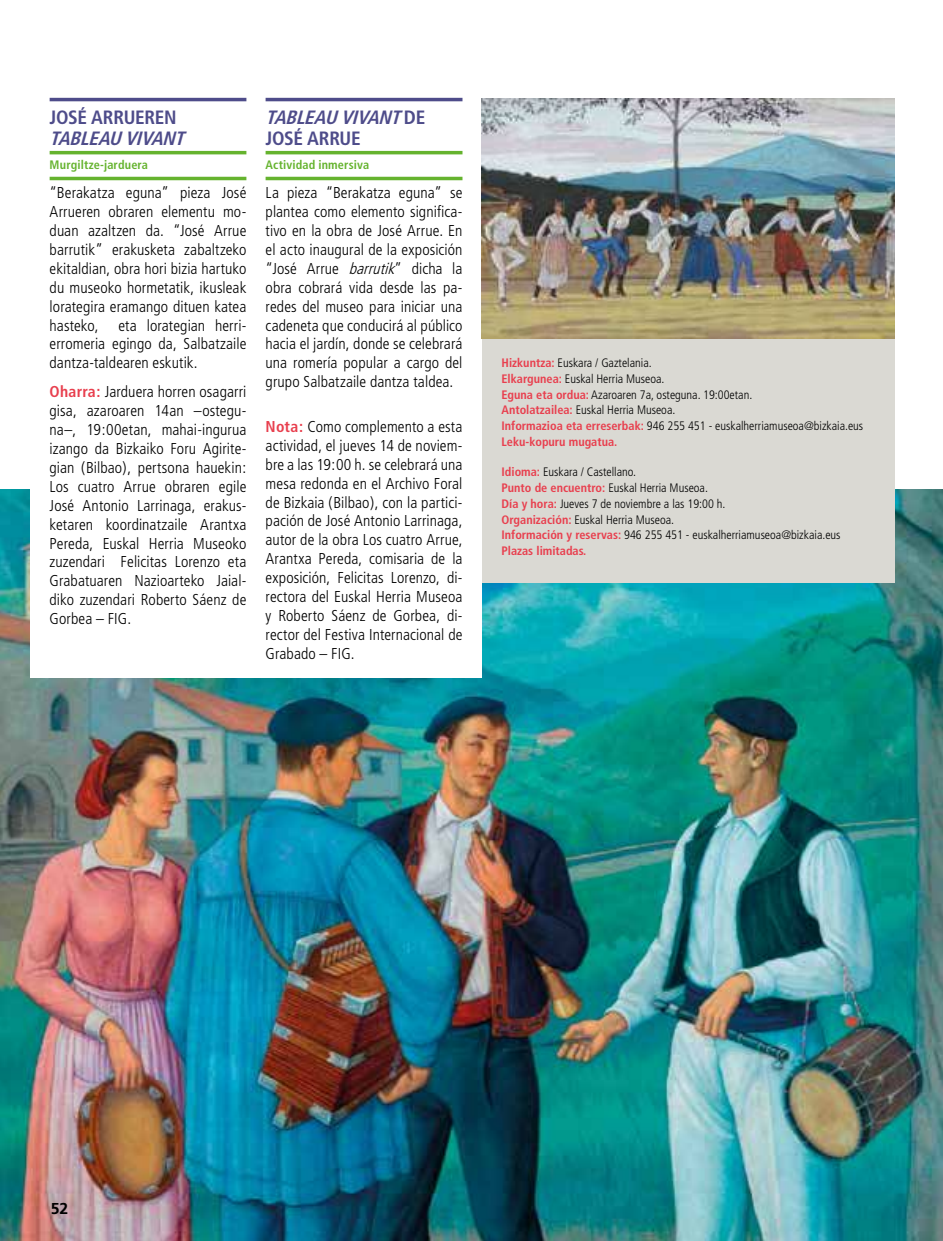
<style>
.page{position:relative;width:943px;height:1241px;background:#fff}
.page>*{position:absolute;margin:0;border:0;box-sizing:border-box;transform-origin:0 0}
.t1{font:italic 700 condensed 19.25px/21px "Frutiger";color:#4e4c8a}
.t2{font:700 condensed 19.25px "Frutiger";letter-spacing:-.015em;color:#4e4c8a}
.t3{font:300 condensed 15.75px/18.9px "Frutiger";letter-spacing:.005em;color:#000;text-align:justify}
.t4{font:700 15.75px "Frutiger";color:#000}
.t5{font:300 condensed 12.25px/15.8px "Frutiger";color:#000}
.t6{font:700 condensed 12.25px "Frutiger";letter-spacing:.01em;color:#65b32e}
.s1{font-weight:700;color:#e83f4e}
.s2{font-style:normal}
.s3{font-style:italic}
</style>
<div class="page">
<img style="left:0;top:489px;width:943px;height:751px">
<div style="left:30px;top:0;width:451px;height:677px;background:#fff"></div>
<div style="left:482px;top:98px;width:412px;height:484px;background:#dad9d3"></div>
<img style="left:482px;top:98px;width:412px;height:240px">
<hr style="left:265px;top:98px;width:197px;height:3px;background:#4e4c8a">
<hr style="left:265px;top:151px;width:197px;height:3px;background:#65b32e">
<hr style="left:265px;top:177px;width:197px;height:3px;background:#65b32e">
<hr style="left:50px;top:98px;width:196px;height:3px;background:#4e4c8a">
<hr style="left:50px;top:151px;width:196px;height:3px;background:#65b32e">
<hr style="left:50px;top:177px;width:196px;height:3px;background:#65b32e">
<p class="t2" style="left:50px;top:105px;width:128px">JOSÉ ARRUEREN</p>
<p class="t1" style="left:50px;top:127px;width:142px">TABLEAUVIVANT</p>
<p class="t6" style="left:50px;top:158px;width:100px">Murgiltze-jarduera</p>
<p class="t3" style="left:50px;top:183px;width:198px">“Berakatza eguna” pieza José Arrueren obraren elementu mo&shy;duan azaltzen da. “José Arrue barrutik” erakusketa zabaltzeko ekitaldian, obra hori bizia hartuko du museoko hormetatik, ikusleak lorategira eramango dituen katea hasteko,</p>
<p class="t3" style="left:50px;top:316px;width:198px;text-indent:69px">eta lorategian herri&shy;erromeria egingo da, Salbatzaile dantza-taldearen eskutik.</p>
<p class="t3" style="left:50px;top:382px;width:198px"><span class="s1">Oharra:</span> Jarduera horren osagarri gisa, azaroaren 14an –ostegu&shy;na–, 19:00etan, mahai-ingurua izango da Bizkaiko Foru Agirite&shy;gian (Bilbao), pertsona hauekin:<br>Los cuatro Arrue obraren egile José Antonio Larrinaga, erakus&shy;ketaren koordinatzaile Arantxa Pereda, Euskal Herria Museoko zuzendari Felicitas Lorenzo eta Grabatuaren Nazioarteko Jaial&shy;diko zuzendari Roberto Sáenz de Gorbea – FIG.</p>
<p class="t1" style="left:265px;top:106px;width:161px">TABLEAUVIVANT<span class="s2">D E<br>JOSÉ ARRUE</span></p>
<p class="t6" style="left:265px;top:158px;width:105px">Actividad inmersiva</p>
<p class="t3" style="left:265px;top:183px;width:198px">La pieza “Berakatza eguna” se plantea como elemento significa&shy;tivo en la obra de José Arrue. En el acto inaugural de la exposición “José Arrue <span class="s3">barrutik</span>” dicha la obra cobrará vida desde las pa&shy;redes del museo para iniciar una cadeneta que conducirá al público hacia el jardín, donde se celebrará una romería popular a cargo del grupo Salbatzaile dantza taldea.</p>
<p class="t3" style="left:265px;top:417px;width:198px"><span class="s1">Nota:</span> Como complemento a esta actividad, el jueves 14 de noviem&shy;bre a las 19:00 h. se celebrará una mesa redonda en el Archivo Foral de Bizkaia (Bilbao), con la partici&shy;pación de José Antonio Larrinaga, autor de la obra Los cuatro Arrue, Arantxa Pereda, comisaria de la exposición, Felicitas Lorenzo, di&shy;rectora del Euskal Herria Museoa y Roberto Sáenz de Gorbea, di&shy;rector del Festiva Internacional de Grabado – FIG.</p>
<p class="t5" style="left:501px;top:355px;width:363px"><span class="s1">Hizkuntza:</span> Euskara / Gaztelania.<br><span class="s1">Elkargunea:</span> Euskal Herria Museoa.<br><span class="s1">Eguna eta ordua:</span> Azaroaren 7a, osteguna. 19:00etan.<br><span class="s1">Antolatzailea:</span> Euskal Herria Museoa.<br><span class="s1">Informazioa eta erreserbak:</span> 946 255 451 - euskalherriamuseoa@bizkaia.eus <span class="s1">Leku-kopuru mugatua.</span></p>
<p class="t5" style="left:501px;top:464px;width:340px"><span class="s1">Idioma:</span> Euskara / Castellano.<br><span class="s1">Punto de encuentro:</span> Euskal Herria Museoa.<br><span class="s1">Día y hora:</span> Jueves 7 de noviembre a las 19:00 h.<br><span class="s1">Organización:</span> Euskal Herria Museoa.<br><span class="s1">Información y reservas:</span> 946 255 451 - euskalherriamuseoa@bizkaia.eus <span class="s1">Plazas limitadas.</span></p>
<p class="t4" style="left:51px;top:1198px;width:19px">52</p>
</div>
